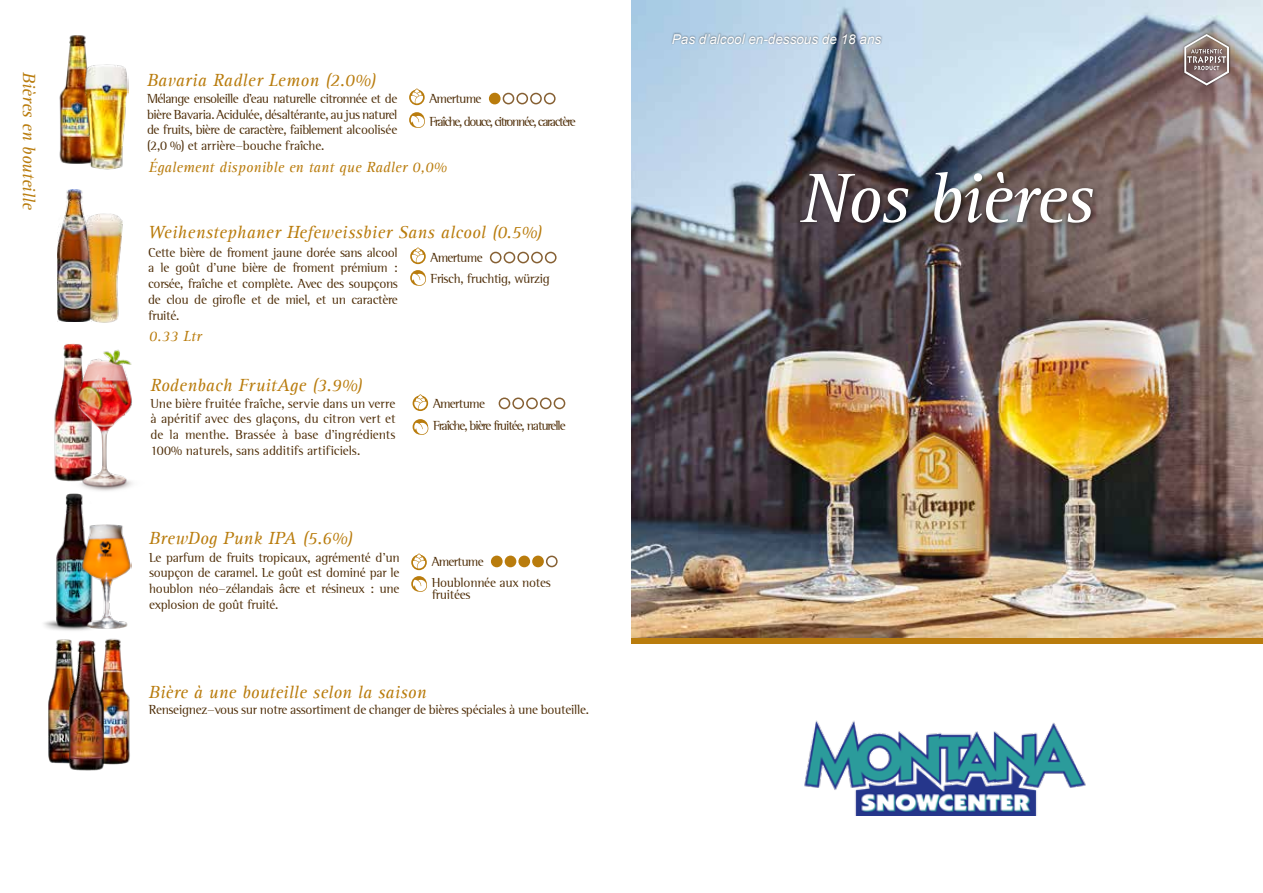
<style>
.page{position:relative;width:1263px;height:893px;background:#fff}
.page>*{position:absolute;margin:0;border:0;box-sizing:border-box;transform-origin:0 0}
.t1{font:72px "Rotis Serif Italic L Tedit";letter-spacing:-.02em;color:#fff}
.t2{font:18px "Rotis Serif Italic L Tedit";letter-spacing:.01em;color:#b97c0d}
.t3{font:italic 18px "Rotis Serif";letter-spacing:-.005em;color:#b97c0d}
.t4{font:15px "Rotis Serif Italic L Tedit";letter-spacing:.01em;color:#b97c0d}
.t5{font:13.5px/15.8px "Rotis Semi Serif L Tedit";letter-spacing:-.02em;color:#4e2d07;text-align:justify}
.t6{font:13.5px/23px "Rotis Semi Serif L Tedit";letter-spacing:-.1em;color:#4e2d07}
.t7{font:13.5px/22.5px "Rotis Semi Serif L Tedit";letter-spacing:-.08em;color:#4e2d07}
.t8{font:italic 13.5px "Arial";color:#fff}
</style>
<div class="page">
<img style="left:631px;top:0;width:632px;height:638px">
<div style="left:1182px;top:33px;width:49px;height:54px;background:#000;opacity:.5"></div>
<svg style="left:1184px;top:34px;width:45px;height:52px"></svg>
<div style="left:631px;top:638px;width:632px;height:6px;background:#b97c0d"></div>
<img style="left:804px;top:720px;width:282px;height:95px">
<div style="left:797px;top:169px;width:301px;height:59px;background:#000;opacity:.5"></div>
<div style="left:671px;top:32px;width:212px;height:13px;background:#000;opacity:.5"></div>
<svg style="left:409px;top:88px;width:16px;height:17px"></svg>
<svg style="left:409px;top:112px;width:16px;height:16px"></svg>
<div style="left:489px;top:93px;width:12px;height:11px;background:#b97c0d;border-radius:50%"></div>
<div style="left:503px;top:93px;width:11px;height:11px;border:2px solid #866033;border-radius:50%"></div>
<div style="left:516px;top:93px;width:12px;height:11px;border:2px solid #866033;border-radius:50%"></div>
<div style="left:530px;top:93px;width:12px;height:11px;border:2px solid #866033;border-radius:50%"></div>
<div style="left:544px;top:93px;width:12px;height:11px;border:2px solid #866033;border-radius:50%"></div>
<img style="left:59px;top:35px;width:27px;height:129px">
<img style="left:80px;top:52px;width:49px;height:118px">
<svg style="left:410px;top:247px;width:16px;height:17px"></svg>
<svg style="left:410px;top:270px;width:16px;height:16px"></svg>
<div style="left:490px;top:252px;width:11px;height:11px;border:2px solid #866033;border-radius:50%"></div>
<div style="left:504px;top:252px;width:11px;height:11px;border:2px solid #866033;border-radius:50%"></div>
<div style="left:517px;top:252px;width:12px;height:11px;border:2px solid #866033;border-radius:50%"></div>
<div style="left:531px;top:252px;width:12px;height:11px;border:2px solid #866033;border-radius:50%"></div>
<div style="left:545px;top:252px;width:11px;height:11px;border:2px solid #866033;border-radius:50%"></div>
<img style="left:58px;top:189px;width:27px;height:132px">
<img style="left:85px;top:213px;width:38px;height:110px">
<svg style="left:413px;top:394px;width:15px;height:17px"></svg>
<svg style="left:413px;top:419px;width:15px;height:16px"></svg>
<div style="left:499px;top:398px;width:11px;height:11px;border:2px solid #866033;border-radius:50%"></div>
<div style="left:512px;top:398px;width:12px;height:11px;border:2px solid #866033;border-radius:50%"></div>
<div style="left:526px;top:398px;width:12px;height:11px;border:2px solid #866033;border-radius:50%"></div>
<div style="left:540px;top:398px;width:12px;height:11px;border:2px solid #866033;border-radius:50%"></div>
<div style="left:554px;top:398px;width:11px;height:11px;border:2px solid #866033;border-radius:50%"></div>
<img style="left:54px;top:379px;width:9px;height:101px">
<img style="left:63px;top:343px;width:70px;height:148px">
<svg style="left:411px;top:553px;width:16px;height:17px"></svg>
<svg style="left:411px;top:576px;width:16px;height:16px"></svg>
<div style="left:491px;top:556px;width:12px;height:11px;background:#b97c0d;border-radius:50%"></div>
<div style="left:505px;top:556px;width:11px;height:11px;background:#b97c0d;border-radius:50%"></div>
<div style="left:518px;top:556px;width:12px;height:11px;background:#b97c0d;border-radius:50%"></div>
<div style="left:532px;top:556px;width:12px;height:11px;background:#b97c0d;border-radius:50%"></div>
<div style="left:546px;top:556px;width:12px;height:11px;border:2px solid #866033;border-radius:50%"></div>
<img style="left:44px;top:480px;width:56px;height:151px">
<img style="left:80px;top:522px;width:52px;height:107px">
<img style="left:48px;top:639px;width:22px;height:125px">
<img style="left:92px;top:629px;width:38px;height:136px">
<img style="left:68px;top:640px;width:37px;height:131px">
<h2 class="t3" style="left:39px;top:72px;width:139px;rotate:90deg">Bières en bouteille</h2>
<h2 class="t2" style="left:147px;top:70px;width:231px">Bavaria Radler Lemon (2.0%)</h2>
<p class="t5" style="left:147px;top:90px;width:252px">Mélange ensoleille d’eau naturelle citronnée et de bière Bavaria. Acidulée, désaltérante, au jus naturel de fruits, bière de caractère, faiblement alcoolisée (2,0 %) et arrière-bouche fraîche.</p>
<p class="t4" style="left:149px;top:159px;width:300px">Également disponible en tant que Radler 0,0%</p>
<p class="t6" style="left:430px;top:87px;width:148px">Amertume<br>Fraîche, douce, citronnée, caractère</p>
<h2 class="t2" style="left:148px;top:222px;width:396px">Weihenstephaner Hefeweissbier Sans alcool (0.5%)</h2>
<p class="t5" style="left:148px;top:244px;width:251px">Cette bière de froment jaune dorée sans alcool a le goût d’une bière de froment prémium : corsée, fraîche et complète. Avec des soupçons de clou de girofle et de miel, et un caractère fruité.</p>
<p class="t4" style="left:149px;top:328px;width:54px">0.33 Ltr</p>
<p class="t5" style="left:431px;top:247px;width:121px;line-height:21px">Amertume<br>Frisch, fruchtig, würzig</p>
<h2 class="t2" style="left:151px;top:375px;width:214px">Rodenbach FruitAge (3.9%)</h2>
<p class="t5" style="left:151px;top:395px;width:247px">Une bière fruitée fraîche, servie dans un verre à apéritif avec des glaçons, du citron vert et de la menthe. Brassée à base d’ingrédients 100% naturels, sans additifs artificiels.</p>
<h2 class="t2" style="left:149px;top:528px;width:205px">BrewDog Punk IPA (5.6%)</h2>
<p class="t5" style="left:149px;top:549px;width:252px">Le parfum de fruits tropicaux, agrémenté d’un soupçon de caramel. Le goût est dominé par le houblon néo-zélandais âcre et résineux : une explosion de goût fruité.</p>
<p class="t7" style="left:433px;top:392px;width:134px">Amertume<br>Fraîche, bière fruitée, naturelle</p>
<p class="t5" style="left:432px;top:551px;width:121px;line-height:21px">Amertume<br>Houblonnée aux notes</p>
<p class="t5" style="left:432px;top:586px;width:40px">fruitées</p>
<h2 class="t2" style="left:149px;top:682px;width:279px">Bière à une bouteille selon la saison</h2>
<p class="t5" style="left:149px;top:701px;width:442px">Renseignez-vous sur notre assortiment de changer de bières spéciales à une bouteille.</p>
<p class="t8" style="left:672px;top:30px;width:211px">Pas d’alcool en-dessous de 18 ans</p>
<h1 class="t1" style="left:800px;top:158px;width:295px">Nos bières</h1>
</div>
